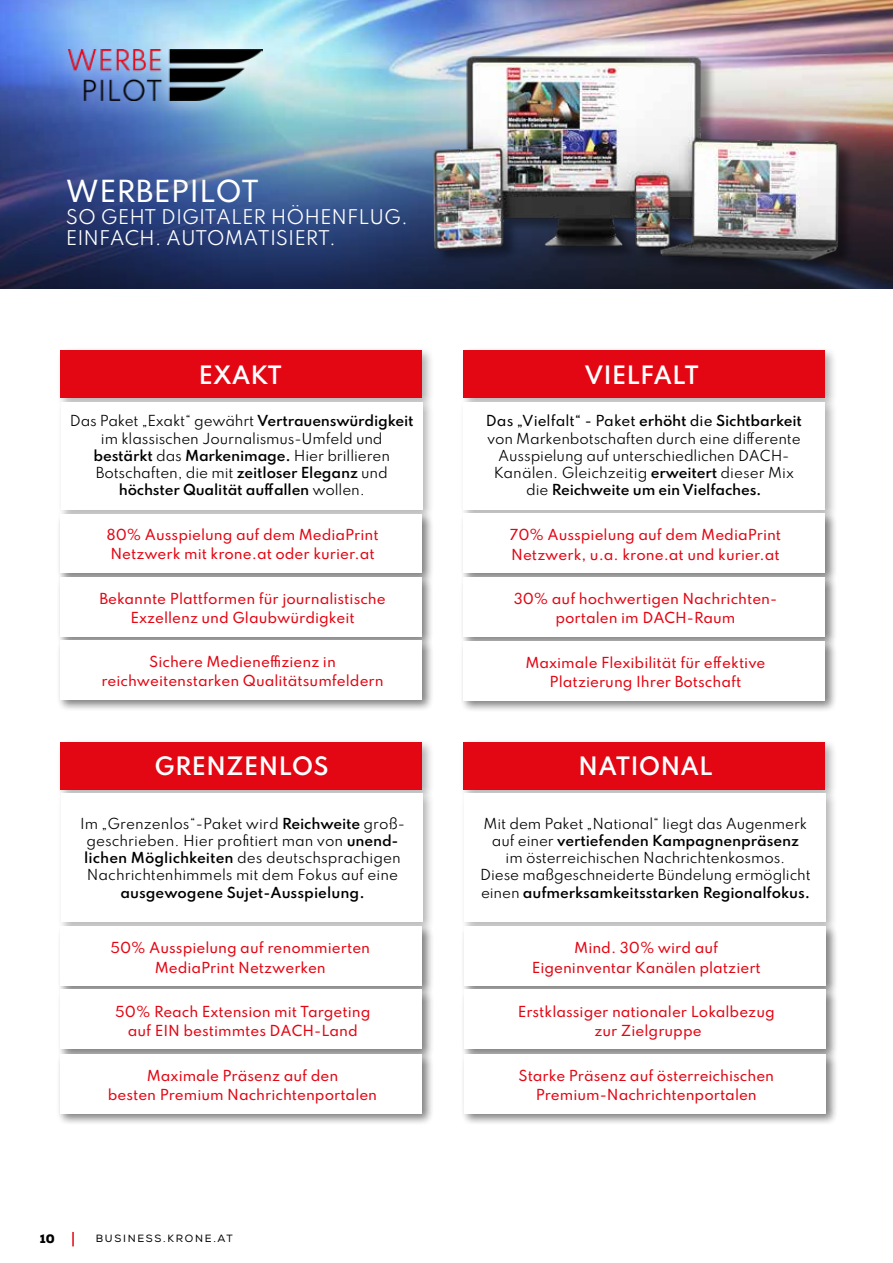
<style>
.page{position:relative;width:893px;height:1263px;background:#fff}
.page>*{position:absolute;margin:0;border:0;box-sizing:border-box;transform-origin:0 0}
.t1{font:500 27px "Spartan";color:#fff}
.t2{font:600 22.5px "Spartan";color:#fff}
.t3{font:18px/21px "Spartan";color:#fff}
.t4{font:13.5px/17.2px "Spartan";letter-spacing:-.01em;color:#000;text-align:center}
.t5{font:500 13.5px/19.5px "Spartan";color:#e30613;text-align:center}
.t6{font:600 13.5px "Spartan";color:#000}
.t7{font:900 12px "Nexa";color:#000}
.t8{font:10.5px "Nexa";letter-spacing:.165em;color:#000}
.s1{font-weight:600}
.s2{font-weight:500}
</style>
<div class="page">
<img style="left:0;top:0;width:378px;height:289px">
<svg style="left:0;top:50px;width:378px;height:238px;background:#435f8f"></svg>
<div style="left:50px;top:30px;width:228px;height:90px;background:#fff;opacity:.75"></div>
<img style="left:68px;top:50px;width:194px;height:50px">
<img style="left:378px;top:0;width:515px;height:289px">
<div style="left:57px;top:346px;width:378px;height:64px;background:#000;opacity:.3"></div>
<div style="left:61px;top:350px;width:361px;height:48px;background:#e30613"></div>
<div style="left:460px;top:346px;width:378px;height:64px;background:#000;opacity:.3"></div>
<div style="left:464px;top:350px;width:361px;height:48px;background:#e30613"></div>
<div style="left:57px;top:398px;width:378px;height:124px;background:#000;opacity:.3"></div>
<div style="left:61px;top:402px;width:361px;height:108px;background:#fff"></div>
<div style="left:460px;top:398px;width:378px;height:124px;background:#000;opacity:.3"></div>
<div style="left:464px;top:402px;width:361px;height:108px;background:#fff"></div>
<div style="left:57px;top:509px;width:781px;height:616px;background:#000;opacity:.3"></div>
<div style="left:57px;top:510px;width:378px;height:76px;background:#000;opacity:.3"></div>
<div style="left:61px;top:514px;width:361px;height:59px;background:#fff"></div>
<div style="left:57px;top:573px;width:377px;height:76px;background:#000;opacity:.3"></div>
<div style="left:61px;top:577px;width:361px;height:59px;background:#fff"></div>
<div style="left:57px;top:636px;width:378px;height:76px;background:#000;opacity:.3"></div>
<div style="left:61px;top:640px;width:361px;height:60px;background:#fff"></div>
<div style="left:57px;top:922px;width:378px;height:76px;background:#000;opacity:.3"></div>
<div style="left:61px;top:926px;width:361px;height:60px;background:#fff"></div>
<div style="left:57px;top:986px;width:378px;height:76px;background:#000;opacity:.3"></div>
<div style="left:61px;top:990px;width:361px;height:59px;background:#fff"></div>
<div style="left:57px;top:1050px;width:378px;height:76px;background:#000;opacity:.3"></div>
<div style="left:61px;top:1054px;width:361px;height:59px;background:#fff"></div>
<div style="left:460px;top:922px;width:378px;height:76px;background:#000;opacity:.3"></div>
<div style="left:464px;top:926px;width:362px;height:60px;background:#fff"></div>
<div style="left:460px;top:986px;width:378px;height:76px;background:#000;opacity:.3"></div>
<div style="left:464px;top:990px;width:362px;height:59px;background:#fff"></div>
<div style="left:460px;top:1050px;width:378px;height:76px;background:#000;opacity:.3"></div>
<div style="left:464px;top:1054px;width:362px;height:59px;background:#fff"></div>
<div style="left:460px;top:509px;width:377px;height:76px;background:#000;opacity:.3"></div>
<div style="left:464px;top:514px;width:361px;height:59px;background:#fff"></div>
<div style="left:460px;top:573px;width:378px;height:76px;background:#000;opacity:.3"></div>
<div style="left:464px;top:577px;width:361px;height:60px;background:#fff"></div>
<div style="left:459px;top:637px;width:378px;height:76px;background:#000;opacity:.3"></div>
<div style="left:463px;top:641px;width:362px;height:60px;background:#fff"></div>
<svg style="left:72px;top:1232px;width:2px;height:14px"></svg>
<h1 class="t1" style="left:66px;top:171px;width:195px">WERBEPILOT</h1>
<h3 class="t3" style="left:66px;top:206px;width:343px">SO GEHT DIGITALER HÖHENFLUG.<br>EINFACH. AUTOMATISIERT.</h3>
<h2 class="t2" style="left:199px;top:357px;width:85px">EXAKT</h2>
<h2 class="t2" style="left:585px;top:357px;width:116px">VIELFALT</h2>
<p class="t4" style="left:70px;top:412px;width:345px">Das Paket „Exakt“ gewährt <span class="s1">Vertrauenswürdigkeit </span>im klassischen Journalismus-Umfeld und <span class="s1">bestärkt</span> das <span class="s1">Markenimage.</span> Hier brillieren Botschaften, die mit <span class="s1">zeitloser Eleganz</span> und <span class="s1">höchster Qualität auffallen</span> wollen.</p>
<p class="t4" style="left:486px;top:412px;width:317px"><span class="s2">Das „Vielfalt“ - Paket</span> <span class="s1">erhöht</span> <span class="s2">die</span> <span class="s1">Sichtbarkeit </span>von Markenbotschaften durch eine differente Ausspielung auf unterschiedlichen DACH-Kanälen. Gleichzeitig <span class="s1">erweitert</span> dieser Mix die <span class="s1">Reichweite um ein Vielfaches.</span></p>
<p class="t5" style="left:106px;top:524px;width:274px;text-align:left">80% Ausspielung auf dem MediaPrint<br>Netzwerk mit krone.at oder kurier.at</p>
<p class="t5" style="left:510px;top:525px;width:273px;text-align:left">70% Ausspielung auf dem MediaPrint<br>Netzwerk, u.a. krone.at und kurier.at</p>
<p class="t5" style="left:99px;top:588px;width:288px">Bekannte Plattformen für journalistische<br>Exzellenz und Glaubwürdigkeit</p>
<p class="t5" style="left:514px;top:588px;width:265px">30% auf hochwertigen Nachrichten&shy;portalen im DACH-Raum</p>
<p class="t5" style="left:101px;top:651px;width:284px">Sichere Medieneffizienz in reichweitenstarken Qualitätsumfeldern</p>
<p class="t5" style="left:525px;top:652px;width:242px">Maximale Flexibilität für effektive<br>Platzierung Ihrer Botschaft</p>
<h2 class="t2" style="left:155px;top:749px;width:176px">GRENZENLOS</h2>
<h2 class="t2" style="left:578px;top:749px;width:136px">NATIONAL</h2>
<p class="t4" style="left:80px;top:814px;width:326px">Im „Grenzenlos“-Paket wird <span class="s1">Reichweite</span> groß&shy;geschrieben. Hier profitiert man von <span class="s1">unend&shy;lichen Möglichkeiten</span> des deutschsprachigen Nachrichtenhimmels mit dem Fokus auf eine</p>
<p class="t6" style="left:120px;top:882px;width:246px">ausgewogene Sujet-Ausspielung.</p>
<p class="t4" style="left:480px;top:814px;width:332px">Mit dem Paket „National“ liegt das Augenmerk auf einer <span class="s1">vertiefenden Kampagnenpräsenz<br></span>im österreichischen Nachrichtenkosmos.<br>Diese maßgeschneiderte Bündelung ermöglicht einen <span class="s1">aufmerksamkeitsstarken Regionalfokus.</span></p>
<p class="t5" style="left:110px;top:937px;width:261px">50% Ausspielung auf renommierten<br>MediaPrint Netzwerken</p>
<p class="t5" style="left:532px;top:937px;width:231px">Mind. 30% wird auf<br>Eigeninventar Kanälen platziert</p>
<p class="t5" style="left:115px;top:1001px;width:257px">50% Reach Extension mit Targeting auf EIN bestimmtes DACH-Land</p>
<p class="t5" style="left:518px;top:1001px;width:258px">Erstklassiger nationaler Lokalbezug zur Zielgruppe</p>
<p class="t5" style="left:108px;top:1065px;width:271px">Maximale Präsenz auf den<br>besten Premium Nachrichtenportalen</p>
<p class="t5" style="left:518px;top:1065px;width:257px">Starke Präsenz auf österreichischen<br>Premium-Nachrichtenportalen</p>
<p class="t7" style="left:40px;top:1230px;width:16px">10</p>
<p class="t8" style="left:96px;top:1232px;width:139px">BUSINESS.KRONE.AT</p>
</div>
